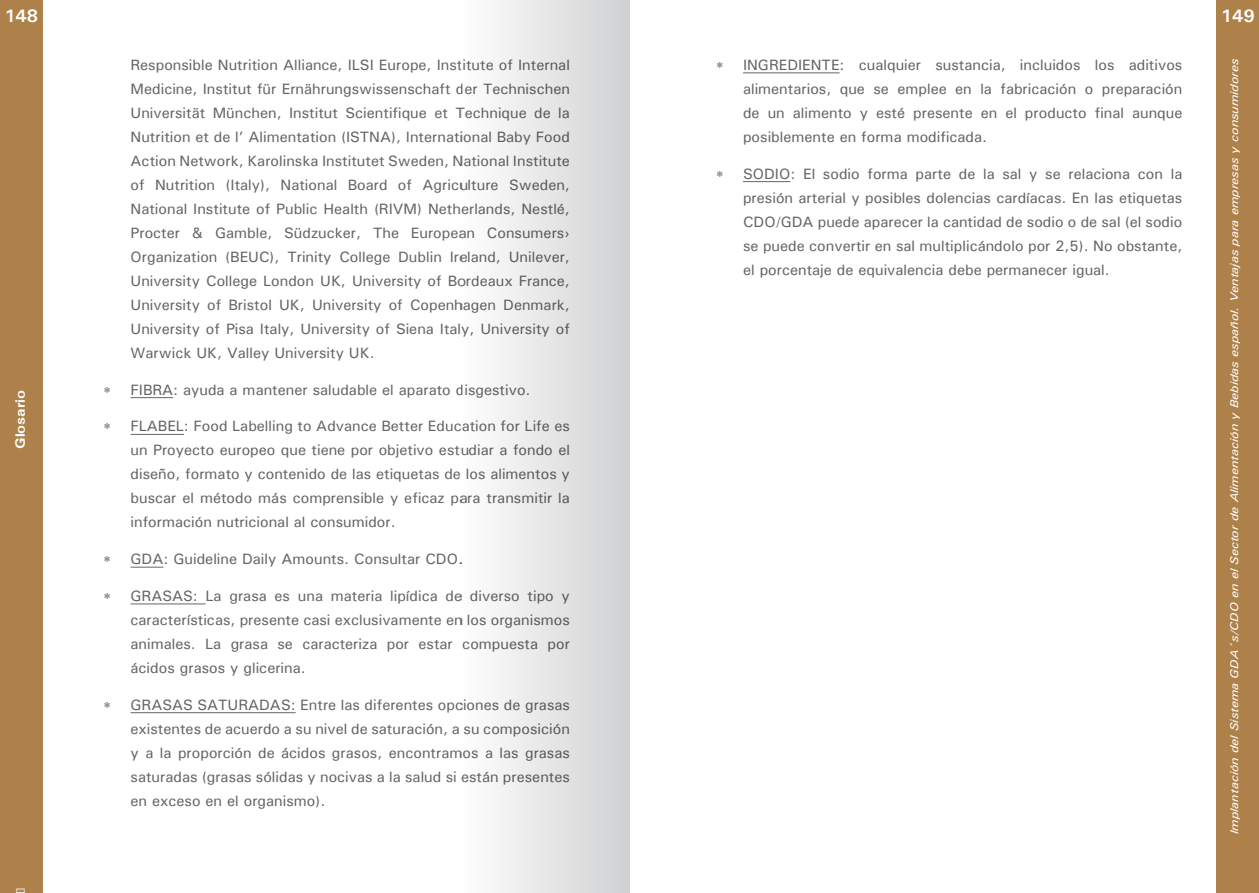
<style>
.page{position:relative;width:1259px;height:893px;background:#fff}
.page>*{position:absolute;margin:0;border:0;box-sizing:border-box;transform-origin:0 0}
.t1{font:700 18px "Univers";color:#fff}
.t2{font:500 15px/24px "Univers";color:#646567;text-align:justify}
.t3{font:700 13.5px "Univers";color:#fff;scale:1.16 1}
.t4{font:italic 500 11.25px "Univers";color:#fff;scale:1.16 1}
</style>
<div class="page">
<div style="left:0;top:0;width:43px;height:893px;background:#ae814b"></div>
<div style="left:1216px;top:0;width:43px;height:893px;background:#ae814b"></div>
<hr style="left:131px;top:397px;width:42px;height:1px;background:#646567">
<hr style="left:131px;top:434px;width:53px;height:1px;background:#646567">
<hr style="left:131px;top:567px;width:32px;height:1px;background:#646567">
<hr style="left:131px;top:603px;width:75px;height:1px;background:#646567">
<hr style="left:131px;top:712px;width:165px;height:1px;background:#646567">
<hr style="left:743px;top:72px;width:96px;height:1px;background:#646567">
<hr style="left:743px;top:181px;width:47px;height:1px;background:#646567">
<div style="left:461px;top:0;width:168px;height:893px;background:linear-gradient(to right,#fefefe,#d0d1d2)"></div>
<p class="t1" style="left:4px;top:4px;width:35px">148</p>
<p class="t3" style="left:11px;top:449px;width:52px;rotate:-90deg">Glosario</p>
<p class="t3" style="left:11px;top:893px;width:6px;rotate:-90deg">○</p>
<p class="t2" style="left:131px;top:52px;width:441px">Responsible Nutrition Alliance, ILSI Europe, Institute of Internal Medicine, Institut für Ernährungswissenschaft der Technischen Universität München, Institut Scientifique et Technique de la Nutrition et de l’ Alimentation (ISTNA), International Baby Food Action Network, Karolinska Institutet Sweden, National Institute of Nutrition (Italy), National Board of Agriculture Sweden, National Institute of Public Health (RIVM) Netherlands, Nestlé, Procter &amp; Gamble, Südzucker, The European Consumers› Organization (BEUC), Trinity College Dublin Ireland, Unilever, University College London UK, University of Bordeaux France, University of Bristol UK, University of Copenhagen Denmark, University of Pisa Italy, University of Siena Italy, University of Warwick UK, Valley University UK.</p>
<p class="t2" style="left:131px;top:377px;width:401px">FIBRA: ayuda a mantener saludable el aparato disgestivo.</p>
<p class="t2" style="left:131px;top:414px;width:441px">FLABEL: Food Labelling to Advance Better Education for Life es un Proyecto europeo que tiene por objetivo estudiar a fondo el diseño, formato y contenido de las etiquetas de los alimentos y buscar el método más comprensible y eficaz para transmitir la información nutricional al consumidor.</p>
<p class="t2" style="left:131px;top:547px;width:334px">GDA: Guideline Daily Amounts. Consultar CDO.</p>
<p class="t2" style="left:131px;top:583px;width:441px">GRASAS: La grasa es una materia lipídica de diverso tipo y características, presente casi exclusivamente en los organismos animales. La grasa se caracteriza por estar compuesta por ácidos grasos y glicerina.</p>
<p class="t2" style="left:131px;top:692px;width:441px">GRASAS SATURADAS: Entre las diferentes opciones de grasas existentes de acuerdo a su nivel de saturación, a su composición y a la proporción de ácidos grasos, encontramos a las grasas saturadas (grasas sólidas y nocivas a la salud si están presentes en exceso en el organismo).</p>
<p class="t2" style="left:743px;top:52px;width:441px">INGREDIENTE: cualquier sustancia, incluidos los aditivos alimentarios, que se emplee en la fabricación o preparación de un alimento y esté presente en el producto final aunque posiblemente en forma modificada.</p>
<p class="t2" style="left:743px;top:161px;width:441px">SODIO: El sodio forma parte de la sal y se relaciona con la presión arterial y posibles dolencias cardíacas. En las etiquetas CDO/GDA puede aparecer la cantidad de sodio o de sal (el sodio se puede convertir en sal multiplicándolo por 2,5). No obstante, el porcentaje de equivalencia debe permanecer igual.</p>
<p class="t1" style="left:1220px;top:4px;width:35px">149</p>
<p class="t4" style="left:1226px;top:834px;width:670px;rotate:-90deg">Implantación del Sistema GDA´s/CDO en el Sector de Alimentación y Bebidas español. Ventajas para empresas y consumidores</p>
</div>
